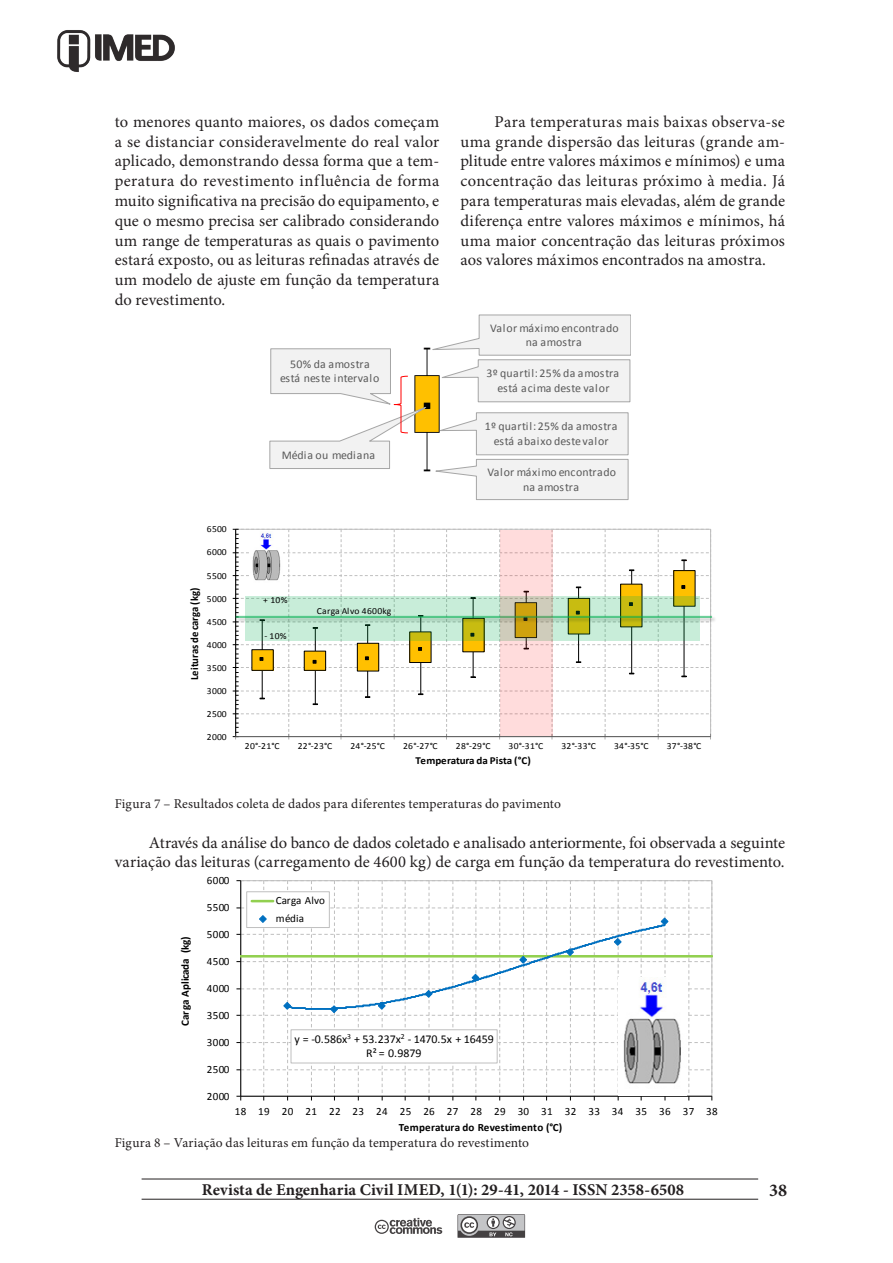
<style>
.page{position:relative;width:893px;height:1263px;background:#fff}
.page>*{position:absolute;margin:0;border:0;box-sizing:border-box;transform-origin:0 0}
.t1{font:700 18px "Minion Pro";color:#231f20}
.DE_corpo{font:16.5px/19.8px "Minion Pro";color:#231f20;text-align:justify}
.t2{font:700 16.5px "Minion Pro";color:#231f20}
.DE_Aspectos_técnicos{font:13.5px "Minion Pro";letter-spacing:.005em;color:#231f20}
.t3{font:12px/14.5px "Calibri";letter-spacing:-.005em;color:#000;text-align:center}
.t4{font:11.85px/14.5px "Calibri";letter-spacing:.015em;color:#595959;text-align:center}
.t5{font:11.1px "Calibri";letter-spacing:.03em;color:#000}
.t6{font:700 11.1px "Calibri";letter-spacing:-.005em;color:#000}
.t7{font:700 11.1px "Calibri";letter-spacing:.03em;color:#000}
.t8{font:11.1px/18px "Calibri";letter-spacing:.005em;color:#000}
.t9{font:700 10.65px "Calibri";letter-spacing:-.005em;color:#000;scale:1.04 1}
.t10{font:9.3px "Calibri";letter-spacing:.03em;color:#000;scale:1.04 1}
</style>
<div class="page">
<img style="left:57px;top:30px;width:118px;height:42px">
<hr style="left:142px;top:1178px;width:616px;height:1px;background:#231f20">
<hr style="left:142px;top:1199px;width:616px;height:1px;background:#231f20">
<svg style="left:457px;top:1214px;width:68px;height:24px;background:#9a999a"></svg>
<svg style="left:375px;top:1218px;width:67px;height:16px"></svg>
<svg style="left:269px;top:314px;width:362px;height:186px"></svg>
<svg style="left:233px;top:529px;width:479px;height:210px"></svg>
<img style="left:233px;top:613px;width:482px;height:12px">
<hr style="left:236px;top:616px;width:476px;height:2px;background:#00b050;opacity:.56">
<div style="left:246px;top:596px;width:454px;height:45px;background:#00b050;opacity:.22"></div>
<img style="left:250px;top:531px;width:33px;height:54px">
<div style="left:500px;top:530px;width:52px;height:205px;background:#f00;opacity:.14"></div>
<svg style="left:236px;top:880px;width:476px;height:220px"></svg>
<img style="left:618px;top:978px;width:68px;height:117px">
<p class="DE_corpo" style="left:115px;top:112px;width:326px">to menores quanto maiores, os dados começam a se distanciar consideravelmente do real valor aplicado, demonstrando dessa forma que a tem&shy;peratura do revestimento influência de forma muito significativa na precisão do equipamento, e que o mesmo precisa ser calibrado considerando um range de temperaturas as quais o pavimento estará exposto, ou as leituras refinadas através de um modelo de ajuste em função da temperatura do revestimento.</p>
<p class="DE_corpo" style="left:460px;top:112px;width:326px;text-indent:34px">Para temperaturas mais baixas observa-se uma grande dispersão das leituras (grande am&shy;plitude entre valores máximos e mínimos) e uma concentração das leituras próximo à media. Já para temperaturas mais elevadas, além de grande diferença entre valores máximos e mínimos, há uma maior concentração das leituras próximos aos valores máximos encontrados na amostra.</p>
<p class="t10" style="left:207px;top:523px;width:20px">6500</p>
<p class="t10" style="left:207px;top:546px;width:20px">6000</p>
<p class="t10" style="left:207px;top:569px;width:20px">5500</p>
<p class="t6" style="left:187px;top:680px;width:94px;rotate:-90deg">Leituras de carga (kg)</p>
<p class="t10" style="left:207px;top:592px;width:20px">5000</p>
<p class="t10" style="left:207px;top:616px;width:20px">4500</p>
<p class="t10" style="left:207px;top:639px;width:20px">4000</p>
<p class="t10" style="left:207px;top:662px;width:20px">3500</p>
<p class="t10" style="left:207px;top:685px;width:20px">3000</p>
<p class="t10" style="left:207px;top:708px;width:20px">2500</p>
<p class="t10" style="left:207px;top:731px;width:20px">2000</p>
<p class="t4" style="left:280px;top:357px;width:101px">50% da amostra está neste intervalo</p>
<p class="t4" style="left:282px;top:448px;width:95px">Média ou mediana</p>
<p class="t10" style="left:263px;top:594px;width:25px">+ 10%</p>
<p class="t10" style="left:264px;top:629px;width:23px">- 10%</p>
<p class="t10" style="left:317px;top:605px;width:73px">Carga Alvo 4600kg</p>
<p class="t4" style="left:490px;top:320px;width:130px">Valor máximo encontrado na amostra</p>
<p class="t4" style="left:487px;top:366px;width:134px">3º quartil: 25% da amostra está acima deste valor</p>
<p class="t4" style="left:485px;top:419px;width:134px">1º quartil: 25% da amostra está abaixo deste valor</p>
<p class="t4" style="left:487px;top:465px;width:130px">Valor máximo encontrado na amostra</p>
<p class="t10" style="left:245px;top:740px;width:35px">20°-21°C</p>
<p class="t10" style="left:298px;top:740px;width:35px">22°-23°C</p>
<p class="t10" style="left:350px;top:740px;width:35px">24°-25°C</p>
<p class="t10" style="left:403px;top:740px;width:35px">26°-27°C</p>
<p class="t10" style="left:456px;top:740px;width:35px">28°-29°C</p>
<p class="t10" style="left:509px;top:740px;width:35px">30°-31°C</p>
<p class="t10" style="left:561px;top:740px;width:35px">32°-33°C</p>
<p class="t10" style="left:614px;top:740px;width:35px">34°-35°C</p>
<p class="t10" style="left:667px;top:740px;width:35px">37°-38°C</p>
<p class="t9" style="left:415px;top:754px;width:113px">Temperatura da Pista (°C)</p>
<p class="DE_Aspectos_técnicos" style="left:115px;top:795px;width:448px">Figura 7 – Resultados coleta de dados para diferentes temperaturas do pavimento</p>
<p class="DE_corpo" style="left:115px;top:832px;width:672px;text-align:right">Através da análise do banco de dados coletado e analisado anteriormente, foi observada a seguinte variação das leituras (carregamento de 4600 kg) de carga em função da temperatura do revestimento.</p>
<p class="t6" style="left:178px;top:1026px;width:91px;rotate:-90deg">Carga Aplicada (kg)</p>
<p class="t5" style="left:207px;top:873px;width:24px">6000</p>
<p class="t5" style="left:207px;top:900px;width:24px">5500</p>
<p class="t5" style="left:207px;top:927px;width:24px">5000</p>
<p class="t5" style="left:207px;top:954px;width:24px">4500</p>
<p class="t5" style="left:207px;top:981px;width:24px">4000</p>
<p class="t5" style="left:207px;top:1008px;width:24px">3500</p>
<p class="t5" style="left:207px;top:1035px;width:24px">3000</p>
<p class="t5" style="left:207px;top:1062px;width:24px">2500</p>
<p class="t5" style="left:207px;top:1089px;width:24px">2000</p>
<p class="t8" style="left:276px;top:892px;width:51px">Carga Alvo média</p>
<p class="t3" style="left:294px;top:1032px;width:201px">y = -0.586x<sup>3</sup> + 53.237x<sup>2</sup> - 1470.5x + 16459<br>R² = 0.9879</p>
<p class="t5" style="left:235px;top:1104px;width:485px">18 19 20 21 22 23 24 25 26 27 28 29 30 31 32 33 34 35 36 37 38</p>
<p class="t7" style="left:399px;top:1120px;width:165px">Temperatura do Revestimento (°C)</p>
<p class="DE_Aspectos_técnicos" style="left:115px;top:1133px;width:416px">Figura 8 – Variação das leituras em função da temperatura do revestimento</p>
<p class="t2" style="left:202px;top:1178px;width:484px">Revista de Engenharia Civil IMED, 1(1): 29-41, 2014 - ISSN 2358-6508</p>
<p class="t1" style="left:769px;top:1177px;width:19px">38</p>
</div>
